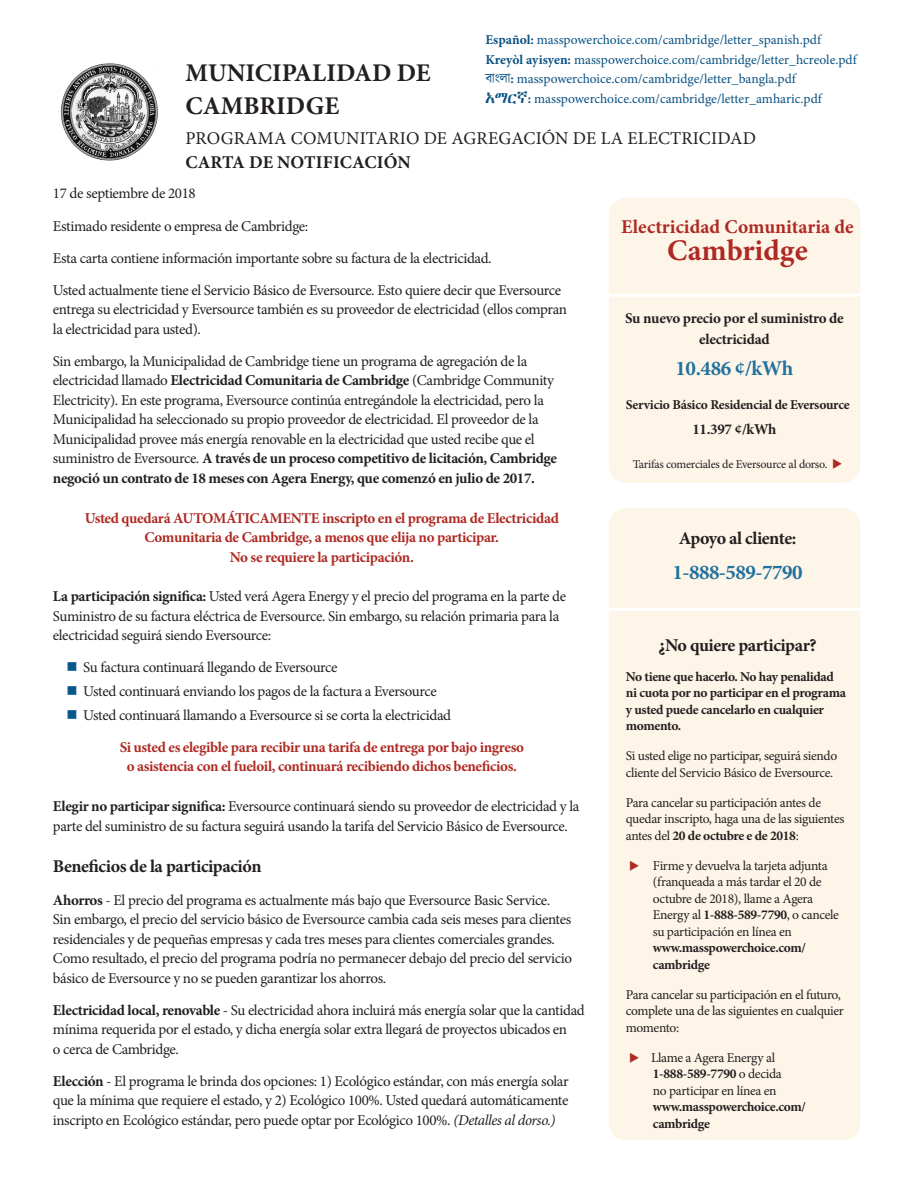
<style>
.page{position:relative;width:918px;height:1188px;background:#fff}
.page>*{position:absolute;margin:0;border:0;box-sizing:border-box;transform-origin:0 0}
.t1{font:700 30px "Minion Pro";color:#ae2a23}
.t2{font:700 25.5px/32.4px "Minion Pro";color:#231f20}
.t3{font:700 21px "Minion Pro";letter-spacing:-.025em;color:#22719c}
.t4{font:700 19.5px "Minion Pro";color:#ae2a23}
.t5{font:700 18px "Minion Pro";letter-spacing:-.02em;color:#231f20}
.t6{font:18px "Minion Pro";letter-spacing:.01em;color:#231f20}
.t7{font:700 18px "Minion Pro";color:#231f20}
.t8{font:15px/19.5px "Minion Pro";letter-spacing:-.025em;color:#231f20}
.t9{font:700 15px/19.5px "Minion Pro";letter-spacing:-.025em;color:#ae2a23;text-align:center}
.t10{font:700 15px/21px "Minion Pro";letter-spacing:-.02em;color:#231f20;text-align:center}
.t11{font:13.5px/16.5px "Minion Pro";letter-spacing:-.025em;color:#231f20}
.t12{font:13.5px/19.8px "Minion Pro";letter-spacing:-.005em;color:#0a5283}
.t13{font:700 13.5px/16.5px "Minion Pro";letter-spacing:-.025em;color:#231f20}
.t14{font:12px "Minion Pro";letter-spacing:-.02em;color:#231f20}
.s1{font-weight:700}
.s2{font-family:"Kalpurush"}
.s3{font-family:"GS Geez Mahtem Unicode"}
.s4{color:#0a578b}
.s5{font-weight:400;color:#231f20}
.s6{font-style:italic}
.s7{color:#ae2a23}
</style>
<div class="page">
<div style="left:609px;top:508px;width:251px;height:632px;background:#fef5e9;border-radius:18px"></div>
<div style="left:609px;top:198px;width:251px;height:285px;background:#fef5e9;border-radius:18px"></div>
<img style="left:58px;top:63px;width:100px;height:98px">
<hr style="left:603px;top:294px;width:263px;height:3px;background:#fff">
<hr style="left:606px;top:608px;width:263px;height:3px;background:#fff">
<p class="t12" style="left:485px;top:30px;width:373px"><span class="s1">Español:</span> masspowerchoice.com/cambridge/letter_spanish.pdf <span class="s1">Kreyòl ayisyen:</span> masspowerchoice.com/cambridge/letter_hcreole.pdf <span class="s2">বাংলা</span><span class="s1">:</span> masspowerchoice.com/cambridge/letter_bangla.pdf<br><span class="s3">አማርኛ</span><span class="s1">:</span> masspowerchoice.com/cambridge/letter_amharic.pdf</p>
<h2 class="t2" style="left:185px;top:57px;width:247px">MUNICIPALIDAD DE<br>CAMBRIDGE</h2>
<p class="t6" style="left:185px;top:127px;width:572px">PROGRAMA COMUNITARIO DE AGREGACIÓN DE LA ELECTRICIDAD</p>
<p class="t7" style="left:185px;top:150px;width:227px">CARTA DE NOTIFICACIÓN</p>
<p class="t8" style="left:53px;top:184px;width:144px">17 de septiembre de 2018</p>
<p class="t8" style="left:53px;top:210px;width:510px;line-height:32px">Estimado residente o empresa de Cambridge:<br>Esta carta contiene información importante sobre su factura de la electricidad.<br>Usted actualmente tiene el Servicio Básico de Eversource. Esto quiere decir que Eversource</p>
<p class="t8" style="left:53px;top:300px;width:516px">entrega su electricidad y Eversource también es su proveedor de electricidad (ellos compran la electricidad para usted).</p>
<p class="t8" style="left:53px;top:351px;width:506px">Sin embargo, la Municipalidad de Cambridge tiene un programa de agregación de la electricidad llamado <span class="s1">Electricidad Comunitaria de Cambridge</span> (Cambridge Community Electricity). En este programa, Eversource continúa entregándole la electricidad, pero la Municipalidad ha seleccionado su propio proveedor de electricidad. El proveedor de la Municipalidad provee más energía renovable en la electricidad que usted recibe que el suministro de Eversource. <span class="s1">A través de un proceso competitivo de licitación, Cambridge negoció un contrato de 18 meses con Agera Energy, que comenzó en julio de 2017.</span></p>
<p class="t9" style="left:85px;top:508px;width:476px">Usted quedará AUTOMÁTICAMENTE inscripto en el programa de Electricidad<br>Comunitaria de Cambridge, a menos que elija no participar.<br>No se requiere la participación.</p>
<p class="t8" style="left:53px;top:587px;width:515px"><span class="s1">La participación significa:</span> Usted verá Agera Energy y el precio del programa en la parte de<br>Suministro de su factura eléctrica de Eversource. Sin embargo, su relación primaria para la electricidad seguirá siendo Eversource:</p>
<p class="t8" style="left:66px;top:658px;width:273px"><span class="s4">■</span> Su factura continuará llegando de Eversource</p>
<p class="t8" style="left:66px;top:682px;width:372px"><span class="s4">■</span> Usted continuará enviando los pagos de la factura a Eversource</p>
<p class="t9" style="left:120px;top:699px;width:406px;line-height:32px;text-align:left;text-indent:-53px"><span class="s4">■</span> <span class="s5">Usted continuará llamando a Eversource si se corta la electricidad<br></span>Si usted es elegible para recibir una tarifa de entrega por bajo ingreso</p>
<p class="t9" style="left:127px;top:757px;width:392px">o asistencia con el fueloil, continuará recibiendo dichos beneficios.</p>
<p class="t8" style="left:53px;top:797px;width:528px"><span class="s1">Elegir no participar significa:</span> Eversource continuará siendo su proveedor de electricidad y la parte del suministro de su factura seguirá usando la tarifa del Servicio Básico de Eversource.</p>
<p class="t5" style="left:53px;top:853px;width:210px">Beneficios de la participación</p>
<p class="t8" style="left:53px;top:890px;width:521px"><span class="s1">Ahorros</span> - El precio del programa es actualmente más bajo que Eversource Basic Service.<br>Sin embargo, el precio del servicio básico de Eversource cambia cada seis meses para clientes residenciales y de pequeñas empresas y cada tres meses para clientes comerciales grandes.<br>Como resultado, el precio del programa podría no permanecer debajo del precio del servicio básico de Eversource y no se pueden garantizar los ahorros.</p>
<p class="t8" style="left:53px;top:1000px;width:533px"><span class="s1">Electricidad local, renovable</span> - Su electricidad ahora incluirá más energía solar que la cantidad mínima requerida por el estado, y dicha energía solar extra llegará de proyectos ubicados en<br>o cerca de Cambridge.</p>
<p class="t8" style="left:53px;top:1071px;width:517px;text-align:justify"><span class="s1">Elección</span> - El programa le brinda dos opciones: 1) Ecológico estándar, con más energía solar que la mínima que requiere el estado, y 2) Ecológico 100%. Usted quedará automáticamente inscripto en Ecológico estándar, pero puede optar por Ecológico 100%. <span class="s6">(Detalles al dorso.)</span></p>
<h3 class="t4" style="left:621px;top:213px;width:234px">Electricidad Comunitaria de</h3>
<h1 class="t1" style="left:667px;top:230px;width:142px">Cambridge</h1>
<p class="t10" style="left:625px;top:307px;width:220px">Su nuevo precio por el suministro de electricidad</p>
<h3 class="t3" style="left:676px;top:353px;width:119px">10.486 ¢/kWh</h3>
<p class="t13" style="left:626px;top:397px;width:225px">Servicio Básico Residencial de Eversource</p>
<p class="t10" style="left:692px;top:418px;width:86px">11.397 ¢/kWh</p>
<p class="t14" style="left:633px;top:456px;width:211px">Tarifas comerciales de Eversource al dorso. <span class="s7">◆</span></p>
<p class="t5" style="left:679px;top:526px;width:119px">Apoyo al cliente:</p>
<h3 class="t3" style="left:672px;top:557px;width:132px">1-888-589-7790</h3>
<p class="t5" style="left:658px;top:633px;width:160px">¿No quiere participar?</p>
<p class="t13" style="left:626px;top:668px;width:222px">No tiene que hacerlo. No hay penalidad ni cuota por no participar en el programa y usted puede cancelarlo en cualquier momento.</p>
<p class="t11" style="left:626px;top:748px;width:213px">Si usted elige no participar, seguirá siendo cliente del Servicio Básico de Eversource.</p>
<p class="t11" style="left:626px;top:794px;width:220px">Para cancelar su participación antes de quedar inscripto, haga una de las siguientes antes del <span class="s1">20 de octubre e de 2018</span>:</p>
<p class="t11" style="left:653px;top:857px;width:188px;text-indent:-24px"><span class="s7">◆</span> Firme y devuelva la tarjeta adjunta (franqueada a más tardar el 20 de octubre de 2018), llame a Agera<br>Energy al <span class="s1">1-888-589-7790</span>, o cancele su participación en línea en</p>
<p class="t13" style="left:653px;top:940px;width:155px">www.masspowerchoice.com/ cambridge</p>
<p class="t11" style="left:626px;top:986px;width:220px">Para cancelar su participación en el futuro, complete una de las siguientes en cualquier momento:</p>
<p class="t11" style="left:653px;top:1049px;width:130px;text-indent:-24px"><span class="s7">◆</span> Llame a Agera Energy al<br><span class="s1">1-888-589-7790</span> o decida no participar en línea en</p>
<p class="t13" style="left:653px;top:1099px;width:155px">www.masspowerchoice.com/ cambridge</p>
</div>
